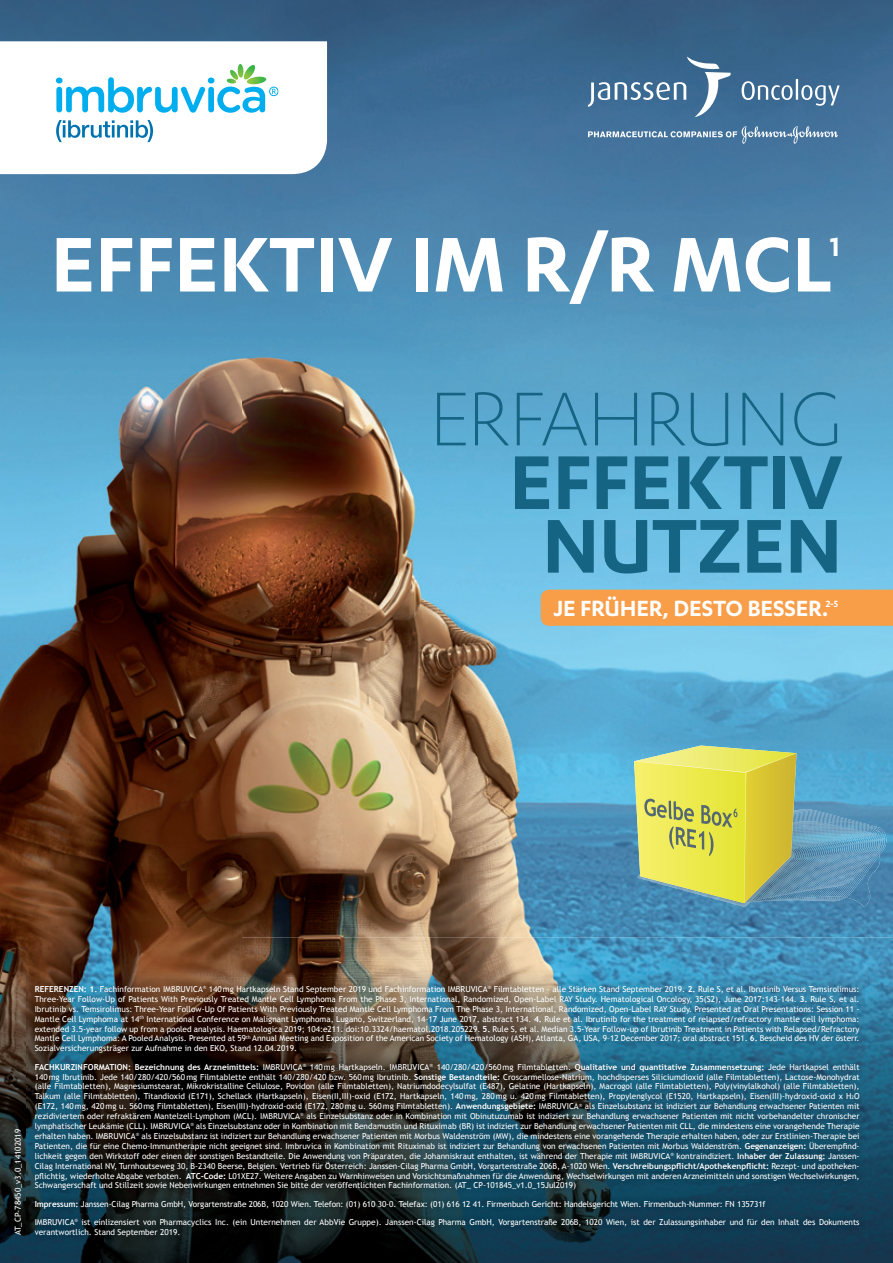
<style>
.page{position:relative;width:893px;height:1263px;background:#fff}
.page>*{position:absolute;margin:0;border:0;box-sizing:border-box;transform-origin:0 0}
.t1{font:90px "Advocate Sans Semibold";letter-spacing:-.005em;color:#fff}
.t2{font:88.5px/63.6px "Advocate Sans Semibold";letter-spacing:-.005em;color:#166483;text-align:center}
.t3{font:88.5px "Advocate Sans Light";letter-spacing:-.025em;color:#166483}
.t4{font:30.6px "Advocate Sans Semibold";color:#fff}
.t5{font:25.5px "Advocate Sans Semibold";letter-spacing:-.01em;color:#fff}
.t6{font:10.5px "Advocate Sans Semibold";color:#fff}
.t7{font:8.25px/9.9px "Trebuchet MS";color:#fff;text-align:justify}
.s1{font-weight:700}
.s2{font-size:4.8px}
</style>
<div class="page">
<img style="left:0;top:0;width:893px;height:937px">
<img style="left:0;top:306px;width:647px;height:679px">
<img style="left:647px;top:937px;width:246px;height:326px">
<img style="left:0;top:985px;width:38px;height:278px">
<img style="left:38px;top:1244px;width:609px;height:19px">
<img style="left:27px;top:978px;width:840px;height:266px">
<svg style="left:0;top:41px;width:327px;height:133px"></svg>
<div style="left:541px;top:590px;width:352px;height:36px;background:#f89d48"></div>
<svg style="left:588px;top:126px;width:250px;height:18px;background:#6189ab"></svg>
<svg style="left:742px;top:79px;width:98px;height:27px;background:#6589a9"></svg>
<svg style="left:588px;top:56px;width:143px;height:61px;background:#557da0"></svg>
<img style="left:647px;top:906px;width:103px;height:1px">
<img style="left:647px;top:903px;width:102px;height:3px">
<img style="left:647px;top:903px;width:101px;height:2px">
<img style="left:647px;top:903px;width:99px;height:1px">
<img style="left:884px;top:809px;width:5px;height:92px">
<img style="left:750px;top:903px;width:131px;height:4px">
<img style="left:884px;top:835px;width:1px;height:62px">
<svg style="left:634px;top:745px;width:250px;height:158px;background:#a2bd82"></svg>
<h1 class="t1" style="left:51px;top:213px;width:783px">EFFEKTIV IM R/R MCL</h1>
<h3 class="t4" style="left:830px;top:229px;width:11px">1</h3>
<h2 class="t3" style="left:429px;top:370px;width:415px">ERFAHRUNG</h2>
<h2 class="t2" style="left:509px;top:447px;width:335px">EFFEKTIV<br>NUTZEN</h2>
<h3 class="t5" style="left:553px;top:594px;width:277px">JE FRÜHER, DESTO BESSER.</h3>
<p class="t6" style="left:826px;top:598px;width:14px">2-5</p>
<p class="t7" style="left:13px;top:1235px;width:108px;rotate:-90deg">AT_CP-78450_v3.0_14102019</p>
<p class="t7" style="left:35px;top:984px;width:826px"><span class="s1">REFERENZEN: 1.</span> Fachinformation IMBRUVICA<sup>®</sup> 140 mg Hartkapseln Stand September 2019 und Fachinformation IMBRUVICA<sup>®</sup> Filmtabletten – alle Stärken Stand September 2019. <span class="s1">2.</span> Rule S, et al. Ibrutinib Versus Temsirolimus:<br>Three-Year Follow-Up of Patients With Previously Treated Mantle Cell Lymphoma From the Phase 3, International, Randomized, Open-Label RAY Study. Hematological Oncology, 35(S2), June 2017:143–144. <span class="s1">3.</span> Rule S, et al.<br>Ibrutinib vs. Temsirolimus: Three-Year Follow-Up Of Patients With Previously Treated Mantle Cell Lymphoma From The Phase 3, International, Randomized, Open-Label RAY Study. Presented at Oral Presentations: Session 11 - Mantle Cell Lymphoma at 14<sup>th</sup> International Conference on Malignant Lymphoma, Lugano, Switzerland, 14–17 June 2017, abstract 134. <span class="s1">4.</span> Rule et al. Ibrutinib for the treatment of relapsed/refractory mantle cell lymphoma: extended 3.5-year follow up from a pooled analysis. Haematologica 2019; 104:e211. doi:10.3324/haematol.2018.205229. <span class="s1">5.</span> Rule S, et al. Median 3.5-Year Follow-up of Ibrutinib Treatment in Patients with Relapsed/Refractory Mantle Cell Lymphoma: A Pooled Analysis. Presented at 59<sup>th</sup> Annual Meeting and Exposition of the American Society of Hematology (ASH), Atlanta, GA, USA, 9–12 December 2017; oral abstract 151. <span class="s1">6.</span> Bescheid des HV der österr.<br>Sozialversicherungsträger zur Aufnahme in den EKO, Stand 12.04.2019.</p>
<p class="t7" style="left:35px;top:1062px;width:826px"><span class="s1">FACHKURZINFORMATION: Bezeichnung des Arzneimittels:</span> IMBRUVICA<sup>®</sup> 140 mg Hartkapseln. IMBRUVICA<sup>®</sup> 140/280/420/560 mg Filmtabletten. <span class="s1">Qualitative und quantitative Zusammensetzung:</span> Jede Hartkapsel enthält 140 mg Ibrutinib. Jede 140/280/420/560 mg Filmtablette enthält 140/280/420 bzw. 560 mg Ibrutinib. <span class="s1">Sonstige Bestandteile:</span> Croscarmellose-Natrium, hochdisperses Siliciumdioxid (alle Filmtabletten), Lactose-Monohydrat (alle Filmtabletten), Magnesiumstearat, Mikrokristalline Cellulose, Povidon (alle Filmtabletten), Natriumdodecylsulfat (E487), Gelatine (Hartkapseln), Macrogol (alle Filmtabletten), Poly(vinylalkohol) (alle Filmtabletten), Talkum (alle Filmtabletten), Titandioxid (E171), Schellack (Hartkapseln), Eisen(II,III)-oxid (E172, Hartkapseln, 140 mg, 280 mg u. 420 mg Filmtabletten), Propylenglycol (E1520, Hartkapseln), Eisen(III)-hydroxid-oxid x H<span class="s2">2</span>O (E172, 140 mg, 420 mg u. 560 mg Filmtabletten), Eisen(III)-hydroxid-oxid (E172, 280 mg u. 560 mg Filmtabletten). <span class="s1">Anwendungsgebiete:</span> IMBRUVICA<sup>®</sup> als Einzelsubstanz ist indiziert zur Behandlung erwachsener Patienten mit rezidiviertem oder refraktärem Mantelzell-Lymphom (MCL). IMBRUVICA<sup>®</sup> als Einzelsubstanz oder in Kombination mit Obinutuzumab ist indiziert zur Behandlung erwachsener Patienten mit nicht vorbehandelter chronischer lymphatischer Leukämie (CLL). IMBRUVICA<sup>®</sup> als Einzelsubstanz oder in Kombination mit Bendamustin und Rituximab (BR) ist indiziert zur Behandlung erwachsener Patienten mit CLL, die mindestens eine vorangehende Therapie erhalten haben. IMBRUVICA<sup>®</sup> als Einzelsubstanz ist indiziert zur Behandlung erwachsener Patienten mit Morbus Waldenström (MW), die mindestens eine vorangehende Therapie erhalten haben, oder zur Erstlinien-Therapie bei Patienten, die für eine Chemo-Immuntherapie nicht geeignet sind. Imbruvica in Kombination mit Rituximab ist indiziert zur Behandlung von erwachsenen Patienten mit Morbus Waldenström. <span class="s1">Gegenanzeigen:</span> Überempfind&shy;lichkeit gegen den Wirkstoff oder einen der sonstigen Bestandteile. Die Anwendung von Präparaten, die Johanniskraut enthalten, ist während der Therapie mit IMBRUVICA<sup>®</sup> kontraindiziert. <span class="s1">Inhaber der Zulassung:</span> Janssen-Cilag International NV, Turnhoutseweg 30, B-2340 Beerse, Belgien. Vertrieb für Österreich: Janssen-Cilag Pharma GmbH, Vorgartenstraße 206B, A-1020 Wien. <span class="s1">Verschreibungspflicht/Apothekenpflicht:</span> Rezept- und apotheken&shy;pflichtig, wiederholte Abgabe verboten. <span class="s1">ATC-Code:</span> L01XE27. Weitere Angaben zu Warnhinweisen und Vorsichtsmaßnahmen für die Anwendung, Wechselwirkungen mit anderen Arzneimitteln und sonstigen Wechselwirkungen, Schwangerschaft und Stillzeit sowie Nebenwirkungen entnehmen Sie bitte der veröffentlichten Fachinformation. (AT_ CP-101845_v1.0_15Jul2019)</p>
<p class="t7" style="left:35px;top:1199px;width:732px"><span class="s1">Impressum:</span> Janssen-Cilag Pharma GmbH, Vorgartenstraße 206B, 1020 Wien. Telefon: (01) 610 30-0. Telefax: (01) 616 12 41. Firmenbuch Gericht: Handelsgericht Wien. Firmenbuch-Nummer: FN 135731f</p>
<p class="t7" style="left:35px;top:1217px;width:826px">IMBRUVICA<sup>®</sup> ist einlizensiert von Pharmacyclics Inc. (ein Unternehmen der AbbVie Gruppe). Janssen-Cilag Pharma GmbH, Vorgartenstraße 206B, 1020 Wien, ist der Zulassungsinhaber und für den Inhalt des Dokuments verantwortlich. Stand September 2019.</p>
</div>
